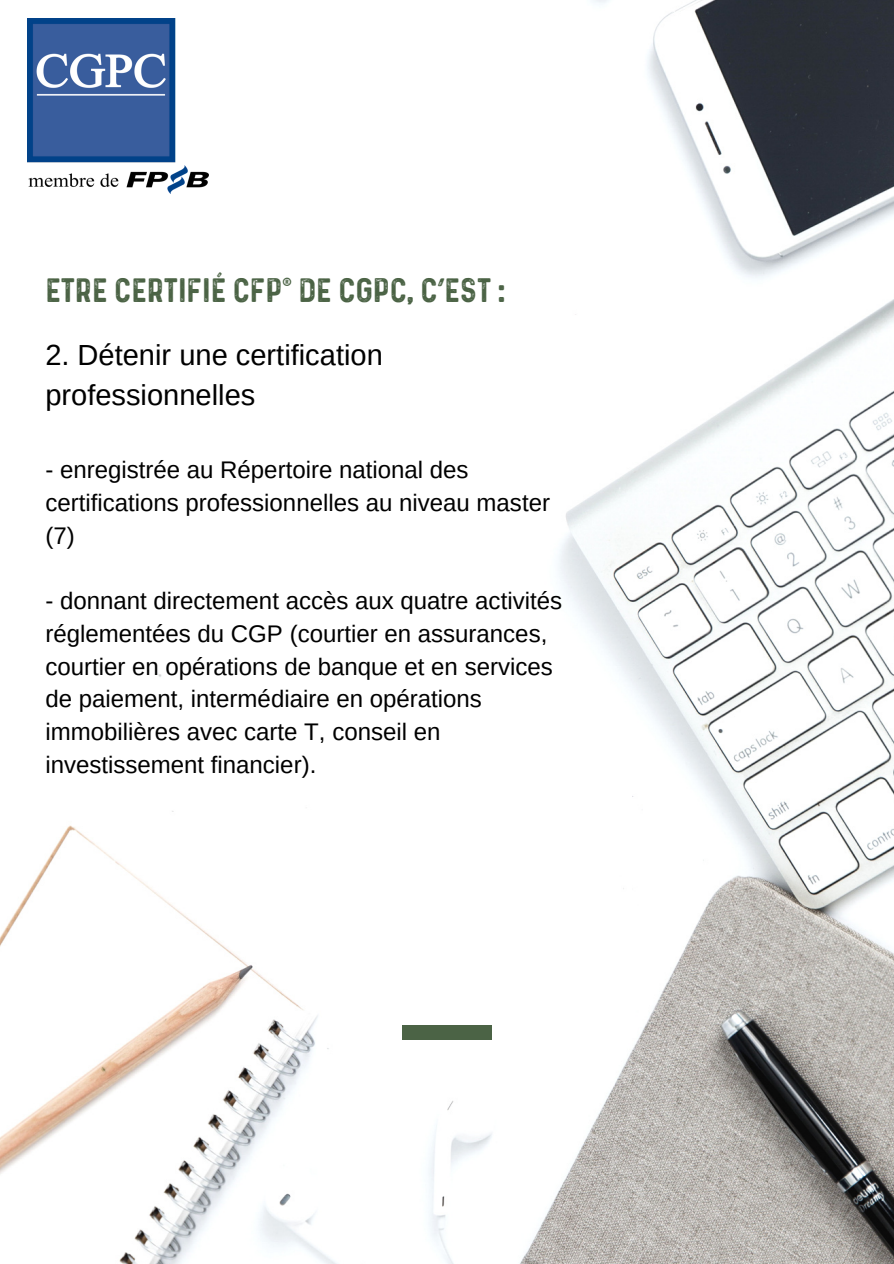
<style>
.page{position:relative;width:894px;height:1264px;background:#fff}
.page>*{position:absolute;margin:0;border:0;box-sizing:border-box;transform-origin:0 0}
.t1{font:29.1px/39.9px "Arimo";color:#000}
.t2{font:27px "Prequel rough";color:#4b6345}
.t3{font:24px/32.7px "Arimo";color:#000}
</style>
<div class="page">
<img style="left:0;top:0;width:893px;height:1263px">
<div style="left:402px;top:1025px;width:89px;height:14px;background:#4b6345"></div>
<img style="left:27px;top:19px;width:182px;height:174px">
<p class="t2" style="left:45px;top:275px;width:461px">ETRE CERTIFIÉ CFP® DE CGPC, C’EST :</p>
<p class="t1" style="left:45px;top:334px;width:339px">2. Détenir une certification professionnelles</p>
<p class="t3" style="left:45px;top:454px;width:506px">- enregistrée au Répertoire national des certifications professionnelles au niveau master (7)</p>
<p class="t3" style="left:45px;top:584px;width:518px">- donnant directement accès aux quatre activités réglementées du CGP (courtier en assurances, courtier en opérations de banque et en services de paiement, intermédiaire en opérations immobilières avec carte T, conseil en investissement financier).</p>
</div>
